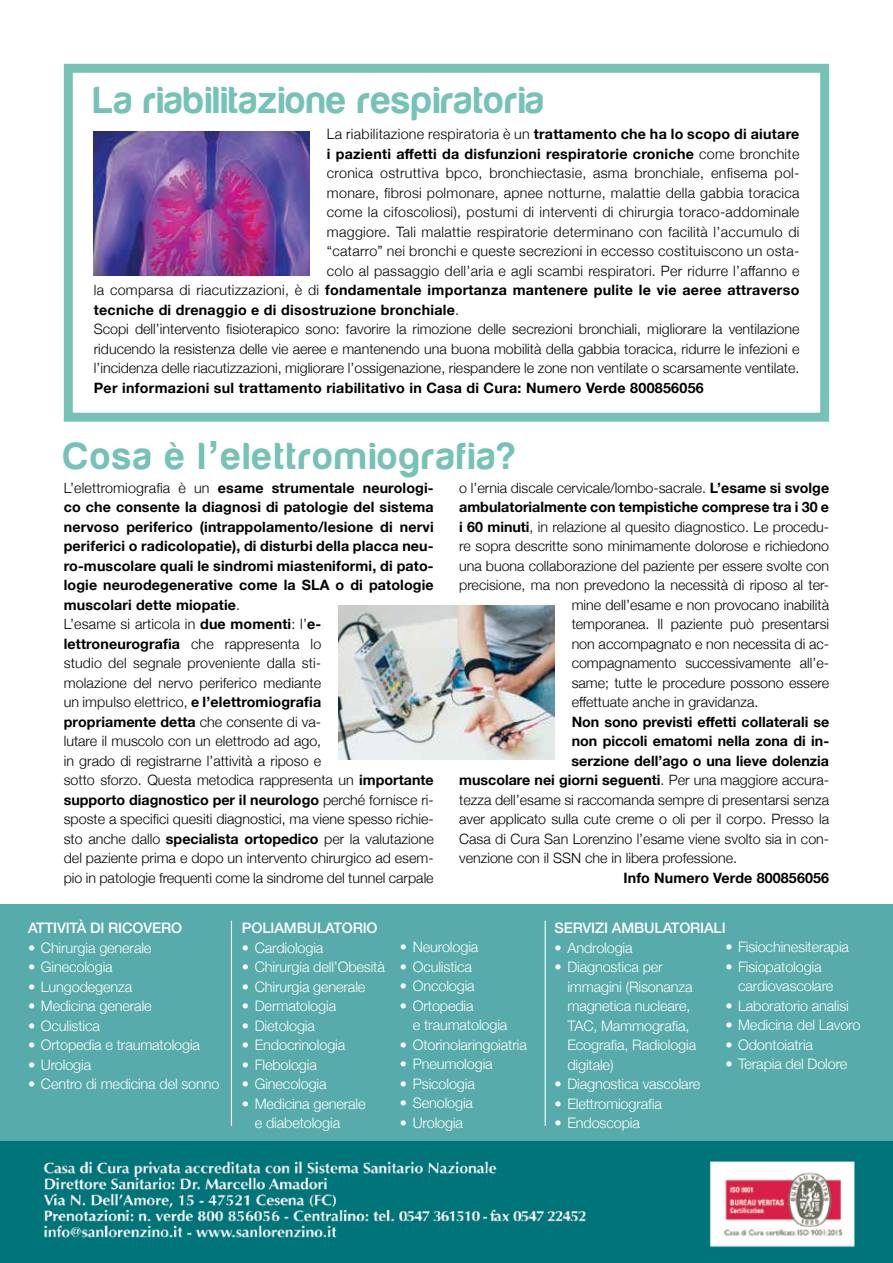
<style>
.page{position:relative;width:893px;height:1263px;background:#fff}
.page>*{position:absolute;margin:0;border:0;box-sizing:border-box;transform-origin:0 0}
.t1{font:39px "Harabara";letter-spacing:.04em;color:#77c2b7}
.t2{font:39px "Harabara";letter-spacing:.07em;color:#77c2b7}
.t3{font:300 14.55px/19.5px "Helvetica Neue";letter-spacing:-.01em;color:#fff}
.t4{font:500 14.55px "Helvetica Neue";letter-spacing:-.01em;color:#fff}
.t5{font:300 14.25px/19.5px "Helvetica Neue";color:#000}
.t6{font:300 14.25px "Helvetica Neue";letter-spacing:.02em;color:#000}
.t7{font:700 14.25px "Helvetica Neue";letter-spacing:.02em;color:#000}
.t8{font:700 14.25px "Helvetica Neue";color:#000}
.s1{font-weight:300}
.s2{font-family:"Helvetica Neue";font-weight:700}
.s3{font-weight:700}
</style>
<div class="page">
<div style="left:0;top:904px;width:893px;height:359px;background:#57abaa"></div>
<hr style="left:231px;top:921px;width:1px;height:205px;background:#fff">
<hr style="left:545px;top:921px;width:1px;height:205px;background:#fff">
<img style="left:0;top:1141px;width:893px;height:122px">
<div style="left:64px;top:64px;width:765px;height:358px;border:9px solid #77c2b7"></div>
<img style="left:338px;top:606px;width:217px;height:153px">
<img style="left:94px;top:132px;width:216px;height:143px">
<h1 class="t1" style="left:94px;top:80px;width:451px">La riabilitazione respiratoria</h1>
<p class="t7" style="left:327px;top:123px;width:474px"><span class="s1">La riabilitazione respiratoria è un</span> trattamento che ha lo scopo di aiutare</p>
<p class="t7" style="left:327px;top:143px;width:474px">i pazienti affetti da disfunzioni respiratorie croniche <span class="s1">come bronchite</span></p>
<p class="t6" style="left:327px;top:162px;width:474px">cronica ostruttiva bpco, bronchiectasie, asma bronchiale, enfisema pol-</p>
<p class="t6" style="left:327px;top:181px;width:474px">monare, fibrosi polmonare, apnee notturne, malattie della gabbia toracica</p>
<p class="t6" style="left:327px;top:201px;width:474px">come la cifoscoliosi), postumi di interventi di chirurgia toraco-addominale</p>
<p class="t6" style="left:327px;top:220px;width:474px">maggiore. Tali malattie respiratorie determinano con facilità l’accumulo di</p>
<p class="t6" style="left:327px;top:240px;width:474px">“catarro” nei bronchi e queste secrezioni in eccesso costituiscono un osta-</p>
<p class="t6" style="left:327px;top:259px;width:474px">colo al passaggio dell’aria e agli scambi respiratori. Per ridurre l’affanno e</p>
<p class="t7" style="left:94px;top:279px;width:707px"><span class="s1">la comparsa di riacutizzazioni, è di</span> fondamentale importanza mantenere pulite le vie aeree attraverso</p>
<p class="t7" style="left:94px;top:299px;width:367px">tecniche di drenaggio e di disostruzione bronchiale<span class="s1">.</span></p>
<p class="t5" style="left:94px;top:318px;width:707px">Scopi dell’intervento fisioterapico sono: favorire la rimozione delle secrezioni bronchiali, migliorare la ventilazione</p>
<p class="t5" style="left:94px;top:338px;width:707px">riducendo la resistenza delle vie aeree e mantenendo una buona mobilità della gabbia toracica, ridurre le infezioni e</p>
<p class="t5" style="left:94px;top:357px;width:707px">l’incidenza delle riacutizzazioni, migliorare l’ossigenazione, riespandere le zone non ventilate o scarsamente ventilate.</p>
<p class="t7" style="left:94px;top:376px;width:611px">Per informazioni sul trattamento riabilitativo in Casa di Cura: Numero Verde 800856056</p>
<h1 class="t2" style="left:64px;top:436px;width:453px">Cosa è l<span class="s2">’</span>elettromiografia?</h1>
<p class="t5" style="left:64px;top:477px;width:371px">L’elettromiografia è un <span class="s3">esame strumentale neurologi&shy;co che consente la diagnosi di patologie del sistema nervoso periferico (intrappolamento/lesione di nervi periferici o radicolopatie), di disturbi della placca neu&shy;ro-muscolare quali le sindromi miasteniformi, di pato&shy;logie neurodegenerative come la SLA o di patologie muscolari dette miopatie</span>.<br>L’esame si articola in <span class="s3">due momenti</span>: l’<span class="s3">e&shy;lettroneurografia</span> che rappresenta lo<br>studio del segnale proveniente dalla sti-<br>molazione del nervo periferico mediante<br>un impulso elettrico, <span class="s3">e l’elettromiografia<br>propriamente detta</span> che consente di va-<br>lutare il muscolo con un elettrodo ad ago,<br>in grado di registrarne l’attività a riposo e<br>sotto sforzo. Questa metodica rappresenta un <span class="s3">importante supporto diagnostico per il neurologo</span> perché fornisce ri&shy;sposte a specifici quesiti diagnostici, ma viene spesso richie&shy;sto anche dallo <span class="s3">specialista ortopedico</span> per la valutazione del paziente prima e dopo un intervento chirurgico ad esem&shy;pio in patologie frequenti come la sindrome del tunnel carpale</p>
<p class="t5" style="left:459px;top:477px;width:371px">o l’ernia discale cervicale/lombo-sacrale. <span class="s3">L’esame si svolge</span></p>
<p class="t8" style="left:459px;top:496px;width:371px">ambulatorialmente con tempistiche comprese tra i 30 e</p>
<p class="t5" style="left:459px;top:516px;width:371px"><span class="s3">i 60 minuti</span>, in relazione al quesito diagnostico. Le procedu-</p>
<p class="t5" style="left:459px;top:535px;width:371px">re sopra descritte sono minimamente dolorose e richiedono</p>
<p class="t5" style="left:459px;top:555px;width:371px">una buona collaborazione del paziente per essere svolte con</p>
<p class="t5" style="left:459px;top:574px;width:371px">precisione, ma non prevedono la necessità di riposo al ter-</p>
<p class="t5" style="left:572px;top:594px;width:259px">mine dell’esame e non provocano inabilità</p>
<p class="t5" style="left:572px;top:613px;width:259px">temporanea. Il paziente può presentarsi</p>
<p class="t5" style="left:572px;top:633px;width:259px">non accompagnato e non necessita di ac-</p>
<p class="t5" style="left:572px;top:652px;width:259px">compagnamento successivamente all’e-</p>
<p class="t5" style="left:572px;top:672px;width:259px">same; tutte le procedure possono essere</p>
<p class="t5" style="left:572px;top:691px;width:188px">effettuate anche in gravidanza.</p>
<p class="t8" style="left:572px;top:710px;width:259px">Non sono previsti effetti collaterali se</p>
<p class="t8" style="left:572px;top:730px;width:259px">non piccoli ematomi nella zona di in-</p>
<p class="t8" style="left:572px;top:749px;width:259px">serzione dell’ago o una lieve dolenzia</p>
<p class="t8" style="left:459px;top:769px;width:371px">muscolare nei giorni seguenti<span class="s1">. Per una maggiore accura-</span></p>
<p class="t5" style="left:459px;top:789px;width:371px">tezza dell’esame si raccomanda sempre di presentarsi senza</p>
<p class="t5" style="left:459px;top:808px;width:371px">aver applicato sulla cute creme o oli per il corpo. Presso la</p>
<p class="t5" style="left:459px;top:828px;width:371px">Casa di Cura San Lorenzino l’esame viene svolto sia in con-</p>
<p class="t5" style="left:459px;top:847px;width:279px">venzione con il SSN che in libera professione.</p>
<p class="t7" style="left:623px;top:866px;width:207px">Info Numero Verde 800856056</p>
<p class="t4" style="left:28px;top:916px;width:144px">ATTIVITÀ DI RICOVERO</p>
<p class="t3" style="left:28px;top:937px;width:125px">• Chirurgia generale</p>
<p class="t3" style="left:28px;top:956px;width:86px">• Ginecologia</p>
<p class="t3" style="left:28px;top:976px;width:106px">• Lungodegenza</p>
<p class="t3" style="left:28px;top:995px;width:125px">• Medicina generale</p>
<p class="t3" style="left:28px;top:1015px;width:73px">• Oculistica</p>
<p class="t3" style="left:28px;top:1034px;width:174px">• Ortopedia e traumatologia</p>
<p class="t3" style="left:28px;top:1054px;width:65px">• Urologia</p>
<p class="t3" style="left:28px;top:1073px;width:193px">• Centro di medicina del sonno</p>
<p class="t4" style="left:242px;top:916px;width:136px">POLIAM BULATORIO</p>
<p class="t3" style="left:242px;top:937px;width:83px">• Cardiologia</p>
<p class="t3" style="left:242px;top:956px;width:144px">• Chirurgia dell’Obesità</p>
<p class="t3" style="left:242px;top:976px;width:125px">• Chirurgia generale</p>
<p class="t3" style="left:242px;top:995px;width:96px">• Dermatologia</p>
<p class="t3" style="left:242px;top:1015px;width:75px">• Dietologia</p>
<p class="t3" style="left:242px;top:1034px;width:105px">• Endocrinologia</p>
<p class="t3" style="left:242px;top:1054px;width:76px">• Flebologia</p>
<p class="t3" style="left:242px;top:1073px;width:86px">• Ginecologia</p>
<p class="t3" style="left:255px;top:1093px;width:112px;text-indent:-13px">• Medicina generale e diabetologia</p>
<p class="t3" style="left:400px;top:936px;width:80px">• Neurologia</p>
<p class="t3" style="left:400px;top:956px;width:73px">• Oculistica</p>
<p class="t3" style="left:400px;top:975px;width:76px">• Oncologia</p>
<p class="t3" style="left:413px;top:995px;width:96px;text-indent:-13px">• Ortopedia<br>e traumatologia</p>
<p class="t3" style="left:400px;top:1034px;width:128px">• Otorinolaringoiatria</p>
<p class="t3" style="left:400px;top:1053px;width:94px">• Pneumologia</p>
<p class="t3" style="left:400px;top:1073px;width:76px">• Psicologia</p>
<p class="t3" style="left:400px;top:1092px;width:75px">• Senologia</p>
<p class="t3" style="left:400px;top:1112px;width:65px">• Urologia</p>
<p class="t4" style="left:555px;top:916px;width:173px">SERVIZI AM BULATORIALI</p>
<p class="t3" style="left:555px;top:937px;width:80px">• Andrologia</p>
<p class="t3" style="left:567px;top:956px;width:130px;text-indent:-13px">• Diagnostica per immagini (Risonanza magnetica nucleare,<br>TAC, Mammografia,<br>Ecografia, Radiologia digitale)</p>
<p class="t3" style="left:555px;top:1073px;width:147px">• Diagnostica vascolare</p>
<p class="t3" style="left:555px;top:1093px;width:109px">• Elettromiografia</p>
<p class="t3" style="left:555px;top:1112px;width:87px">• Endoscopia</p>
<p class="t3" style="left:725px;top:936px;width:125px">• Fisiochinesiterapia</p>
<p class="t3" style="left:738px;top:956px;width:97px;text-indent:-13px">• Fisiopatologia cardiovascolare</p>
<p class="t3" style="left:725px;top:995px;width:125px">• Laboratorio analisi</p>
<p class="t3" style="left:725px;top:1014px;width:137px">• Medicina del Lavoro</p>
<p class="t3" style="left:725px;top:1034px;width:89px">• Odontoiatria</p>
<p class="t3" style="left:725px;top:1053px;width:124px">• Terapia del Dolore</p>
</div>
